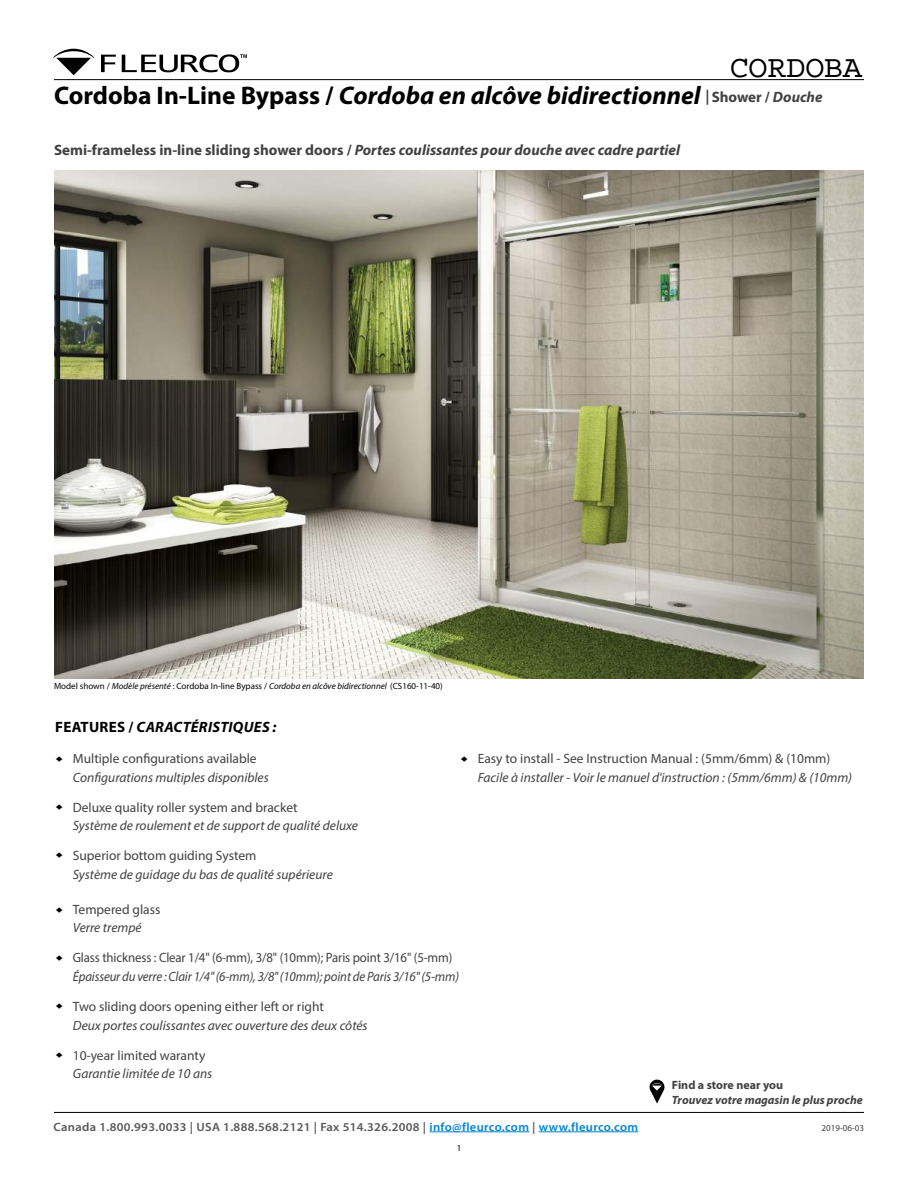
<style>
.page{position:relative;width:918px;height:1188px;background:#fff}
.page>*{position:absolute;margin:0;border:0;box-sizing:border-box;transform-origin:0 0}
.t1{font:31.65px "Courier";color:#000101}
.t2{font:italic 700 25.5px "Myriad Pro";color:#000}
.t3{font:italic 700 15px "Myriad Pro";color:#414042}
.t4{font:italic 700 15px "Myriad Pro";letter-spacing:.02em;color:#000}
.t5{font:italic 13.5px "Myriad Pro";color:#414042}
.t6{font:13.5px "Myriad Pro";color:#414042}
.t7{font:italic 13.5px "Myriad Pro";color:#414042;scale:.95 1}
.t8{font:13.5px "Myriad Pro";color:#414042;scale:.95 1}
.t9{font:600 12px "Myriad Pro";letter-spacing:.025em;color:#58595b;scale:1.05 1}
.t10{font:italic 700 12px "Myriad Pro";color:#414042}
.t11{font:700 12px "Myriad Pro";color:#414042}
.t12{font:10.8px "Arial";color:#000;scale:1.11 1}
.t13{font:9px "Myriad Pro";color:#000}
.t14{font:9px "Myriad Pro";color:#414042}
.s1{font-style:normal}
.s2{font-size:15px;color:#414042}
.s3{font-style:normal;font-size:15px;color:#414042}
.s4{font-style:italic}
.s5{color:#0083cd}
</style>
<div class="page">
<img style="left:54px;top:171px;width:810px;height:507px">
<svg style="left:101px;top:55px;width:15px;height:17px"></svg>
<svg style="left:53px;top:49px;width:41px;height:26px"></svg>
<svg style="left:122px;top:54px;width:125px;height:18px"></svg>
<hr style="left:54px;top:79px;width:810px;height:1px;background:#000">
<hr style="left:54px;top:1112px;width:810px;height:1px;background:#000">
<hr style="left:429px;top:1132px;width:100px;height:1px;background:#0083cd">
<hr style="left:539px;top:1132px;width:99px;height:1px;background:#0083cd">
<svg style="left:650px;top:1080px;width:14px;height:24px"></svg>
<h1 class="t1" style="left:729px;top:51px;width:134px">CORDOBA</h1>
<h2 class="t2" style="left:54px;top:79px;width:770px"><span class="s1">Cordoba In-Line Bypass /</span> Cordoba en alcôve bidirectionnel <span class="s2">|</span> <span class="s3">Shower /</span> <span class="s2">Douche</span></h2>
<p class="t3" style="left:54px;top:140px;width:628px"><span class="s1">Semi-frameless in-line sliding shower doors /</span> Portes coulissantes pour douche avec cadre partiel</p>
<p class="t13" style="left:54px;top:680px;width:390px">Model shown / <span class="s4">Modèle présenté</span> : Cordoba In-line Bypass / <span class="s4">Cordoba en alcôve bidirectionnel</span> (CS160-11-40)</p>
<p class="t4" style="left:55px;top:717px;width:223px"><span class="s1">FEATURES /</span> CARACTÉRISTIQUES :</p>
<p class="t6" style="left:73px;top:750px;width:185px">Multiple configurations available</p>
<p class="t5" style="left:73px;top:769px;width:197px">Configurations multiples disponibles</p>
<p class="t12" style="left:67px;top:756px;width:7px;rotate:90deg">♦</p>
<p class="t6" style="left:478px;top:750px;width:354px">Easy to install - See Instruction Manual : (5mm/6mm) &amp; (10mm)</p>
<p class="t5" style="left:478px;top:769px;width:376px">Facile à installer - Voir le manuel d'instruction : (5mm/6mm) &amp; (10mm)</p>
<p class="t12" style="left:472px;top:756px;width:7px;rotate:90deg">♦</p>
<p class="t12" style="left:67px;top:804px;width:7px;rotate:90deg">♦</p>
<p class="t6" style="left:73px;top:799px;width:226px">Deluxe quality roller system and bracket</p>
<p class="t5" style="left:73px;top:818px;width:287px">Système de roulement et de support de qualité deluxe</p>
<p class="t12" style="left:67px;top:852px;width:7px;rotate:90deg">♦</p>
<p class="t6" style="left:73px;top:848px;width:185px">Superior bottom guiding System</p>
<p class="t5" style="left:73px;top:866px;width:261px">Système de guidage du bas de qualité supérieure</p>
<p class="t12" style="left:67px;top:907px;width:7px;rotate:90deg">♦</p>
<p class="t6" style="left:73px;top:901px;width:89px">Tempered glass</p>
<p class="t5" style="left:73px;top:919px;width:70px">Verre trempé</p>
<p class="t12" style="left:67px;top:955px;width:7px;rotate:90deg">♦</p>
<p class="t8" style="left:73px;top:949px;width:401px">Glass thickness : Clear 1/4" (6-mm), 3/8" (10mm); Paris point 3/16" (5-mm)</p>
<p class="t7" style="left:73px;top:968px;width:408px">Épaisseur du verre : Clair 1/4" (6-mm), 3/8" (10mm); point de Paris 3/16" (5-mm)</p>
<p class="t12" style="left:67px;top:1003px;width:7px;rotate:90deg">♦</p>
<p class="t6" style="left:73px;top:998px;width:253px">Two sliding doors opening either left or right</p>
<p class="t5" style="left:73px;top:1017px;width:296px">Deux portes coulissantes avec ouverture des deux côtés</p>
<p class="t12" style="left:67px;top:1052px;width:7px;rotate:90deg">♦</p>
<p class="t6" style="left:73px;top:1047px;width:134px">10-year limited waranty</p>
<p class="t5" style="left:73px;top:1065px;width:141px">Garantie limitée de 10 ans</p>
<p class="t11" style="left:672px;top:1078px;width:113px">Find a store near you</p>
<p class="t10" style="left:672px;top:1092px;width:192px">Trouvez votre magasin le plus proche</p>
<p class="t9" style="left:54px;top:1119px;width:558px">Canada 1.800.993.0033 | USA 1.888.568.2121 | Fax 514.326.2008 | <span class="s5">info@fleurco.com</span> | <span class="s5">www.fleurco.com</span></p>
<p class="t14" style="left:822px;top:1122px;width:44px">2019-06-03</p>
<p class="t13" style="left:457px;top:1142px;width:6px">1</p>
</div>
